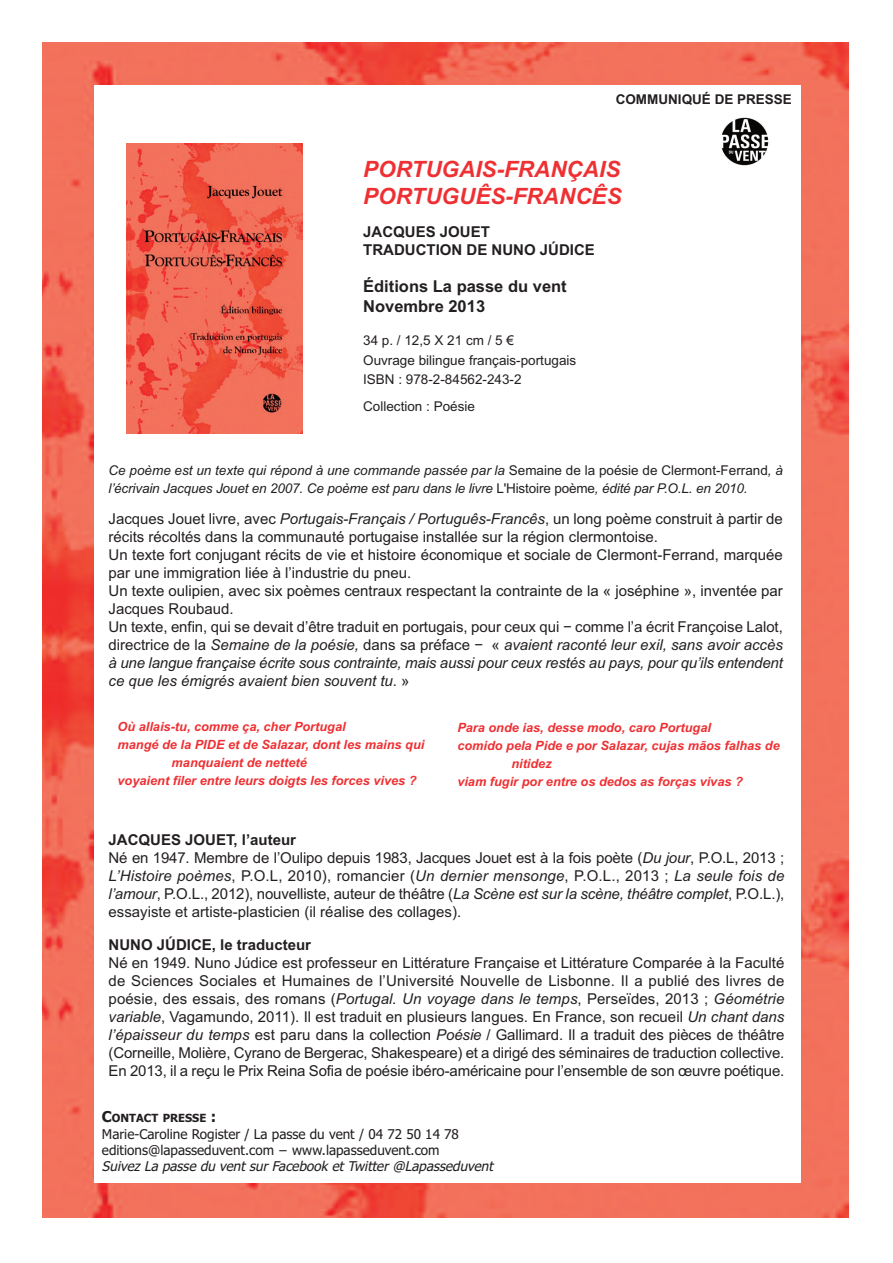
<style>
.page{position:relative;width:893px;height:1263px;background:#fff}
.page>*{position:absolute;margin:0;border:0;box-sizing:border-box;transform-origin:0 0}
.t1{font:italic 700 22.5px/27px "Arial";color:#ee3033}
.t2{font:700 16.5px/19.8px "Arial";color:#231f20}
.t3{font:15px/18px "Arial";color:#231f20}
.t4{font:700 15px/18px "Arial";color:#231f20}
.t5{font:italic 13.5px/18px "Arial";letter-spacing:-.01em;color:#231f20}
.t6{font:13.5px/16.2px "Tahoma";color:#231f20}
.t7{font:13.5px/19.5px "Arial";color:#231f20}
.t8{font:italic 13.5px "Tahoma";color:#231f20}
.t9{font:700 13.5px "Arial";color:#231f20}
.t10{font:italic 700 12.75px "Arial";color:#ee3033}
.t11{font:700 11.25px "Tahoma";color:#231f20}
.s1{font-style:normal}
.s2{font-style:italic}
.s3{font-weight:700}
.s4{font-size:15px}
</style>
<div class="page">
<img style="left:43px;top:43px;width:806px;height:1174px">
<div style="left:94px;top:85px;width:706px;height:1097px;background:#fff"></div>
<img style="left:721px;top:117px;width:48px;height:49px">
<img style="left:127px;top:143px;width:175px;height:291px">
<div style="left:94px;top:1111px;width:707px;height:71px;background:#fff"></div>
<p class="t9" style="left:616px;top:92px;width:178px">COMMUNIQUÉ DE PRESSE</p>
<h1 class="t1" style="left:363px;top:156px;width:260px">PORTUGAIS-FRANÇAIS<br>PORTUGUÊS-FRANCÊS</h1>
<p class="t4" style="left:363px;top:223px;width:233px">JACQUES JOUET<br>TRADUCTION DE NUNO JúDICE</p>
<p class="t2" style="left:363px;top:277px;width:205px">Éditions La passe du vent<br>Novembre 2013</p>
<p class="t7" style="left:363px;top:331px;width:215px">34p./12,5X21cm/5€<br>Ouvrage bilingue français-portugais<br>ISBN : 978-2-84562-243-2</p>
<p class="t7" style="left:363px;top:397px;width:113px">Collection : Poésie</p>
<p class="t5" style="left:109px;top:461px;width:676px">Ce poème est un texte qui répond à une commande passée par la <span class="s1">Semaine de la poésie de Clermont-Ferrand</span>, à l’écrivain Jacques Jouet en 2007. Ce poème est paru dans le livre <span class="s1">L'Histoire poème</span>, édité par P.O.L. en 2010.</p>
<p class="t3" style="left:109px;top:510px;width:676px">Jacques Jouet livre, avec <span class="s2">Portugais-Français / Português-Francês</span>, un long poème construit à partir de récits récoltés dans la communauté portugaise installée sur la région clermontoise.<br>Un texte fort conjugant récits de vie et histoire économique et sociale de Clermont-Ferrand, marquée par une immigration liée à l’industrie du pneu.<br>Un texte oulipien, avec six poèmes centraux respectant la contrainte de la « joséphine », inventée par Jacques Roubaud.<br>Un texte, enfin, qui se devait d’être traduit en portugais, pour ceux qui − comme l’a écrit Françoise Lalot, directrice de la <span class="s2">Semaine de la poésie,</span> dans sa préface − « <span class="s2">avaient raconté leur exil, sans avoir accès à une langue française écrite sous contrainte, mais aussi pour ceux restés au pays, pour qu’ils entendent ce que les émigrés avaient bien souvent tu</span>. »</p>
<p class="t10" style="left:118px;top:719px;width:230px">Où allais-tu, comme ça, cher Portugal</p>
<p class="t10" style="left:118px;top:737px;width:308px">mangé de la PIDE et de Salazar, dont les mains qui</p>
<p class="t10" style="left:172px;top:755px;width:137px">manquaient de netteté</p>
<p class="t10" style="left:118px;top:773px;width:301px">voyaient filer entre leurs doigts les forces vives ?</p>
<p class="t10" style="left:457px;top:720px;width:255px">Para onde ias, desse modo, caro Portugal</p>
<p class="t10" style="left:457px;top:738px;width:324px">comido pela Pide e por Salazar, cujas mãos falhas de</p>
<p class="t10" style="left:511px;top:756px;width:42px">nitidez</p>
<p class="t10" style="left:457px;top:774px;width:287px">viam fugir por entre os dedos as forças vivas ?</p>
<p class="t3" style="left:109px;top:831px;width:677px"><span class="s3">JACQUES JOUET, l’auteur<br></span>Né en 1947. Membre de l’Oulipo depuis 1983, Jacques Jouet est à la fois poète (<span class="s2">Du jour</span>, P.O.L, 2013 ; <span class="s2">L’Histoire poèmes</span>, P.O.L, 2010), romancier (<span class="s2">Un dernier mensonge</span>, P.O.L., 2013 ; <span class="s2">La seule fois de l’amour</span>, P.O.L., 2012), nouvelliste, auteur de théâtre (<span class="s2">La Scène est sur la scène, théâtre complet</span>, P.O.L.), essayiste et artiste-plasticien (il réalise des collages).</p>
<p class="t4" style="left:109px;top:936px;width:204px">NUNO JúDICE, le traducteur</p>
<p class="t3" style="left:109px;top:954px;width:677px;text-align:justify">Né en 1949. Nuno Júdice est professeur en Littérature Française et Littérature Comparée à la Faculté de Sciences Sociales et Humaines de l’Université Nouvelle de Lisbonne. Il a publié des livres de poésie, des essais, des romans (<span class="s2">Portugal. Un voyage dans le temps</span>, Perseïdes, 2013 ; <span class="s2">Géométrie variable</span>, Vagamundo, 2011). Il est traduit en plusieurs langues. En France, son recueil <span class="s2">Un chant dans l’épaisseur du temps</span> est paru dans la collection <span class="s2">Poésie</span> / Gallimard. Il a traduit des pièces de théâtre (Corneille, Molière, Cyrano de Bergerac, Shakespeare) et a dirigé des séminaires de traduction collective.<br>En 2013, il a reçu le Prix Reina Sofia de poésie ibéro-américaine pour l’ensemble de son œuvre poétique.</p>
<p class="t11" style="left:102px;top:1112px;width:116px"><span class="s4">C</span>ONTACT PRESSE <span class="s4">:</span></p>
<p class="t6" style="left:102px;top:1126px;width:359px">Marie-Caroline Rogister / La passe du vent / 04 72 50 14 78 editions@lapasseduvent.com − www.lapasseduvent.com</p>
<p class="t8" style="left:102px;top:1159px;width:396px">Suivez La passe du vent sur Facebook et Twitter @Lapasseduvent</p>
</div>
